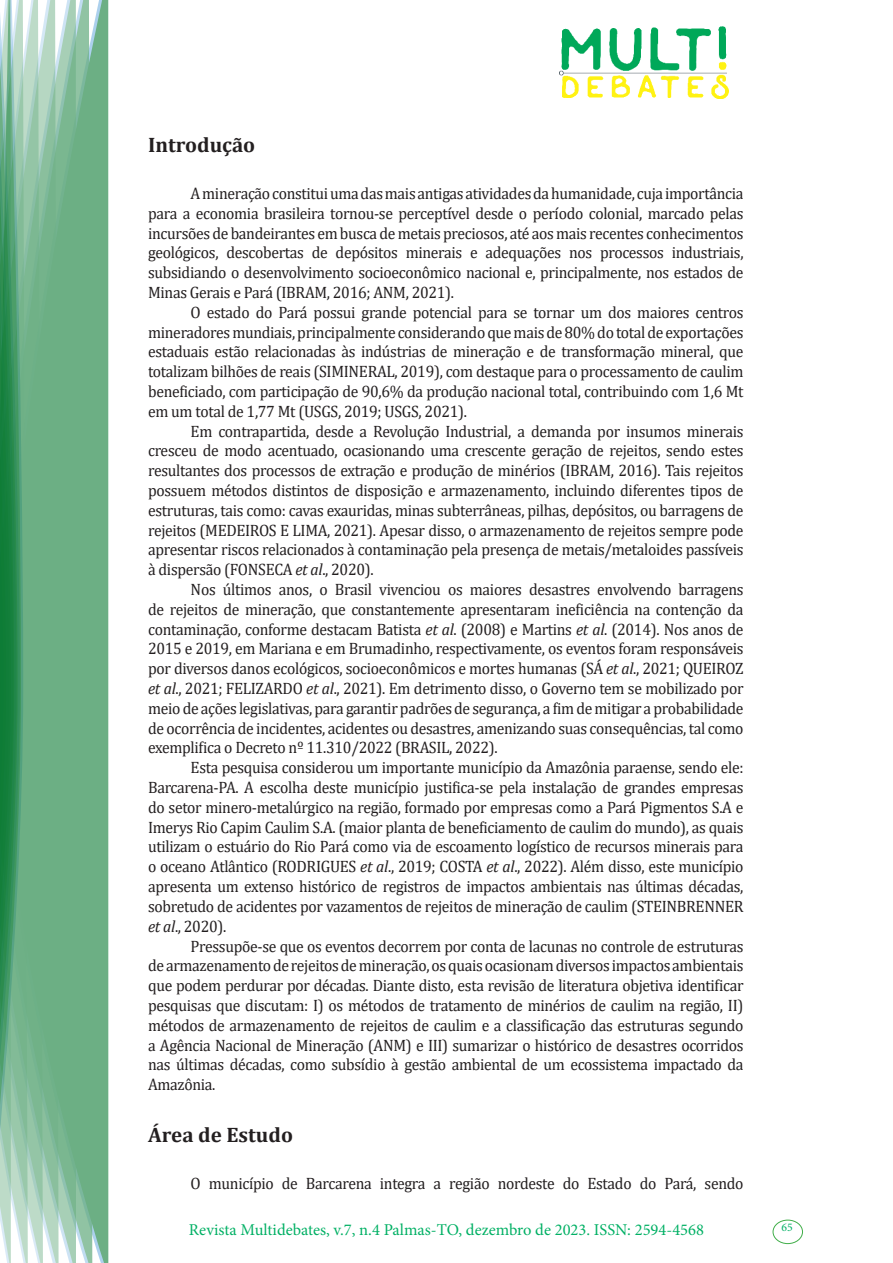
<style>
.page{position:relative;width:893px;height:1263px;background:#fff}
.page>*{position:absolute;margin:0;border:0;box-sizing:border-box;transform-origin:0 0}
.Titulo_2{font:700 21px "Cambria";color:#231f20}
.texto{font:16.5px/19.8px "Cambria";letter-spacing:-.02em;color:#231f20;text-align:justify;scale:.95 1}
.t1{font:16.5px "Minion Pro";color:#00b064}
.t2{font:11.7px "Minion Pro";color:#00b064}
.s1{font-style:italic}
</style>
<div class="page">
<img style="left:559px;top:26px;width:169px;height:72px">
<div style="left:95px;top:0;width:14px;height:1263px;background:#6caf84"></div>
<svg style="left:79px;top:0;width:16px;height:1263px;background:#71b289"></svg>
<svg style="left:62px;top:0;width:17px;height:1263px;background:#75b48c"></svg>
<svg style="left:45px;top:0;width:17px;height:1263px;background:#7cb792"></svg>
<svg style="left:30px;top:0;width:15px;height:1263px;background:#80ba96"></svg>
<svg style="left:0;top:0;width:30px;height:1263px;background:#61a97f"></svg>
<div style="left:772px;top:1219px;width:31px;height:25px;border:1px solid #40ae49;border-radius:50%"></div>
<p class="Titulo_2" style="left:148px;top:130px;width:109px">Introdução</p>
<p class="texto" style="left:148px;top:183px;width:628px;text-indent:43px">A mineração constitui uma das mais antigas atividades da humanidade, cuja importância para a economia brasileira tornou-se perceptível desde o período colonial, marcado pelas incursões de bandeirantes em busca de metais preciosos, até aos mais recentes conhecimentos geológicos, descobertas de depósitos minerais e adequações nos processos industriais, subsidiando o desenvolvimento socioeconômico nacional e, principalmente, nos estados de Minas Gerais e Pará (IBRAM, 2016; ANM, 2021).</p>
<p class="texto" style="left:148px;top:302px;width:628px;text-indent:43px">O estado do Pará possui grande potencial para se tornar um dos maiores centros mineradores mundiais, principalmente considerando que mais de 80% do total de exportações estaduais estão relacionadas às indústrias de mineração e de transformação mineral, que totalizam bilhões de reais (SIMINERAL, 2019), com destaque para o processamento de caulim beneficiado, com participação de 90,6% da produção nacional total, contribuindo com 1,6 Mt em um total de 1,77 Mt (USGS, 2019; USGS, 2021).</p>
<p class="texto" style="left:148px;top:421px;width:628px;text-indent:43px">Em contrapartida, desde a Revolução Industrial, a demanda por insumos minerais cresceu de modo acentuado, ocasionando uma crescente geração de rejeitos, sendo estes resultantes dos processos de extração e produção de minérios (IBRAM, 2016). Tais rejeitos possuem métodos distintos de disposição e armazenamento, incluindo diferentes tipos de estruturas, tais como: cavas exauridas, minas subterrâneas, pilhas, depósitos, ou barragens de rejeitos (MEDEIROS E LIMA, 2021). Apesar disso, o armazenamento de rejeitos sempre pode apresentar riscos relacionados à contaminação pela presença de metais/metaloides passíveis à dispersão (FONSECA <span class="s1">et al</span>., 2020).</p>
<p class="texto" style="left:148px;top:579px;width:628px;text-indent:43px">Nos últimos anos, o Brasil vivenciou os maiores desastres envolvendo barragens de rejeitos de mineração, que constantemente apresentaram ineficiência na contenção da contaminação, conforme destacam Batista <span class="s1">et al</span>. (2008) e Martins <span class="s1">et al</span>. (2014). Nos anos de 2015 e 2019, em Mariana e em Brumadinho, respectivamente, os eventos foram responsáveis por diversos danos ecológicos, socioeconômicos e mortes humanas (SÁ <span class="s1">et al</span>., 2021; QUEIROZ <span class="s1">et al</span>., 2021; FELIZARDO <span class="s1">et al</span>., 2021). Em detrimento disso, o Governo tem se mobilizado por meio de ações legislativas, para garantir padrões de segurança, a fim de mitigar a probabilidade de ocorrência de incidentes, acidentes ou desastres, amenizando suas consequências, tal como exemplifica o Decreto nº 11.310/2022 (BRASIL, 2022).</p>
<p class="texto" style="left:148px;top:758px;width:628px;text-indent:43px">Esta pesquisa considerou um importante município da Amazônia paraense, sendo ele:<br>Barcarena-PA. A escolha deste município justifica-se pela instalação de grandes empresas do setor minero-metalúrgico na região, formado por empresas como a Pará Pigmentos S.A e Imerys Rio Capim Caulim S.A. (maior planta de beneficiamento de caulim do mundo), as quais utilizam o estuário do Rio Pará como via de escoamento logístico de recursos minerais para o oceano Atlântico (RODRIGUES <span class="s1">et al</span>., 2019; COSTA <span class="s1">et al</span>., 2022). Além disso, este município apresenta um extenso histórico de registros de impactos ambientais nas últimas décadas, sobretudo de acidentes por vazamentos de rejeitos de mineração de caulim (STEINBRENNER <span class="s1">et al</span>., 2020).</p>
<p class="texto" style="left:148px;top:936px;width:628px;text-indent:43px">Pressupõe-se que os eventos decorrem por conta de lacunas no controle de estruturas de armazenamento de rejeitos de mineração, os quais ocasionam diversos impactos ambientais que podem perdurar por décadas. Diante disto, esta revisão de literatura objetiva identificar pesquisas que discutam: I) os métodos de tratamento de minérios de caulim na região, II) métodos de armazenamento de rejeitos de caulim e a classificação das estruturas segundo a Agência Nacional de Mineração (ANM) e III) sumarizar o histórico de desastres ocorridos nas últimas décadas, como subsídio à gestão ambiental de um ecossistema impactado da Amazônia.</p>
<p class="Titulo_2" style="left:148px;top:1120px;width:146px">Área de Estudo</p>
<p class="texto" style="left:191px;top:1173px;width:583px">O município de Barcarena integra a região nordeste do Estado do Pará, sendo</p>
<p class="t1" style="left:189px;top:1218px;width:517px">Revista Multidebates, v.7, n.4 Palmas-TO, dezembro de 2023. ISSN: 2594-4568</p>
<p class="t2" style="left:781px;top:1219px;width:13px">65</p>
</div>
